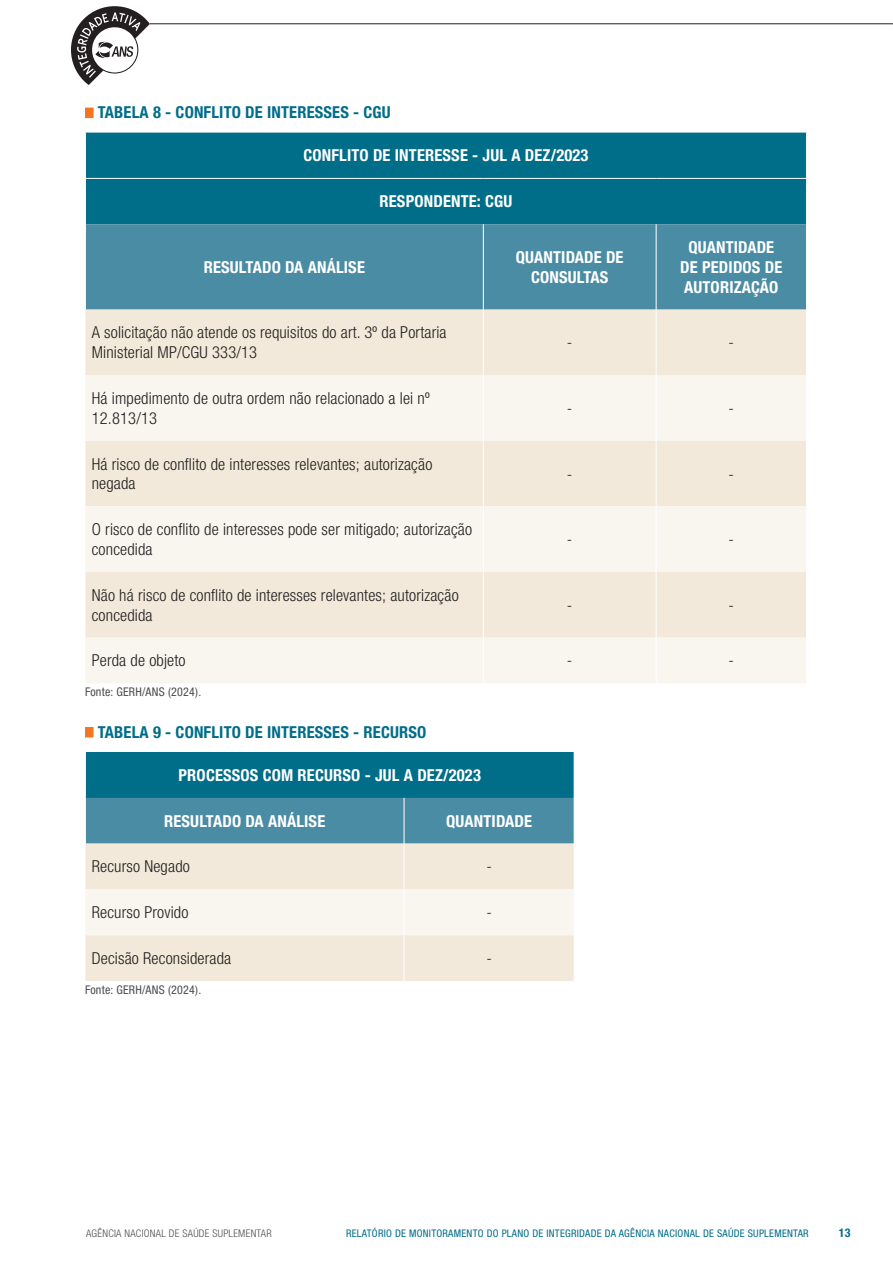
<style>
.page{position:relative;width:893px;height:1263px;background:#fff}
.page>*{position:absolute;margin:0;border:0;box-sizing:border-box;transform-origin:0 0}
.t1{font:300 condensed 16.5px/19.8px "Helvetica Neue LT Std";letter-spacing:.01em;color:#231f20}
.t2{font:700 condensed 16.5px/19.8px "Helvetica Neue LT Std";letter-spacing:.01em;color:#fff;text-align:center}
.t3{font:700 condensed 16.5px "Helvetica Neue LT Std";letter-spacing:.01em;color:#006d89}
.t4{font:condensed 12px "Helvetica Neue LT Std";letter-spacing:.02em;color:#4b4c4d}
.t5{font:700 condensed 12px "Helvetica Neue LT Std";color:#006d89}
.t6{font:condensed 10.5px "Helvetica Neue LT Std";letter-spacing:.025em;color:#006d89}
.t7{font:300 condensed 10.5px "Helvetica Neue LT Std";letter-spacing:.025em;color:#4b4c4d}
</style>
<div class="page">
<svg style="left:71px;top:6px;width:79px;height:79px"></svg>
<hr style="left:150px;top:24px;width:743px;height:1px;background:#231f20">
<div style="left:85px;top:108px;width:9px;height:10px;background:#f47521"></div>
<div style="left:85px;top:727px;width:9px;height:10px;background:#f47521"></div>
<div style="left:86px;top:133px;width:720px;height:91px;background:#006d89"></div>
<div style="left:86px;top:224px;width:720px;height:86px;background:#4a8ca4"></div>
<div style="left:85px;top:310px;width:721px;height:65px;background:#f2e9da"></div>
<svg style="left:85px;top:375px;width:721px;height:308px;fill:#f9f6f0"></svg>
<hr style="left:483px;top:224px;width:1px;height:86px;background:#fff">
<hr style="left:656px;top:224px;width:1px;height:86px;background:#fff">
<hr style="left:483px;top:310px;width:1px;height:65px;background:#fff">
<hr style="left:656px;top:310px;width:1px;height:65px;background:#fff">
<hr style="left:483px;top:375px;width:1px;height:66px;background:#fff">
<hr style="left:656px;top:375px;width:1px;height:66px;background:#fff">
<hr style="left:483px;top:441px;width:1px;height:65px;background:#fff">
<hr style="left:656px;top:441px;width:1px;height:65px;background:#fff">
<hr style="left:483px;top:506px;width:1px;height:66px;background:#fff">
<hr style="left:656px;top:506px;width:1px;height:66px;background:#fff">
<hr style="left:483px;top:572px;width:1px;height:66px;background:#fff">
<hr style="left:656px;top:572px;width:1px;height:66px;background:#fff">
<hr style="left:483px;top:638px;width:1px;height:45px;background:#fff">
<hr style="left:656px;top:638px;width:1px;height:45px;background:#fff">
<hr style="left:85px;top:178px;width:398px;height:1px;background:#fff">
<hr style="left:483px;top:178px;width:173px;height:1px;background:#fff">
<hr style="left:656px;top:178px;width:151px;height:1px;background:#fff">
<div style="left:85px;top:752px;width:489px;height:46px;background:#006d89"></div>
<div style="left:86px;top:798px;width:488px;height:46px;background:#4a8ca4"></div>
<div style="left:85px;top:844px;width:489px;height:137px;background:#f2e9da"></div>
<div style="left:85px;top:889px;width:489px;height:46px;background:#f9f6f0"></div>
<hr style="left:404px;top:798px;width:1px;height:46px;background:#fff">
<hr style="left:404px;top:844px;width:1px;height:45px;background:#fff">
<hr style="left:404px;top:889px;width:1px;height:46px;background:#fff">
<hr style="left:404px;top:935px;width:1px;height:46px;background:#fff">
<hr style="left:85px;top:752px;width:1px;height:46px;background:#fff">
<p class="t3" style="left:98px;top:102px;width:295px">TABELA 8 - CONFLITO DE INTERESSES - CGU</p>
<p class="t2" style="left:303px;top:145px;width:287px">CONFLITO DE INTERESSE - JUL A DEZ/2023</p>
<p class="t2" style="left:379px;top:191px;width:134px">RESPONDENTE: CGU</p>
<p class="t2" style="left:204px;top:257px;width:163px">RESULTADO DA ANÁLISE</p>
<p class="t2" style="left:516px;top:247px;width:109px">QUANTIDADE DE<br>CONSULTAS</p>
<p class="t2" style="left:680px;top:237px;width:104px">QUANTIDADE<br>DE PEDIDOS DE<br>AUTORIZAÇÃO</p>
<p class="t1" style="left:92px;top:323px;width:356px">A solicitação não atende os requisitos do art. 3º da Portaria<br>Ministerial MP/CGU 333/13</p>
<p class="t1" style="left:567px;top:332px;width:7px">-</p>
<p class="t1" style="left:729px;top:332px;width:7px">-</p>
<p class="t1" style="left:92px;top:388px;width:339px">Há impedimento de outra ordem não relacionado a lei nº<br>12.813/13</p>
<p class="t1" style="left:92px;top:454px;width:342px">Há risco de conflito de interesses relevantes; autorização negada</p>
<p class="t1" style="left:92px;top:519px;width:382px">O risco de conflito de interesses pode ser mitigado; autorização concedida</p>
<p class="t1" style="left:92px;top:585px;width:368px">Não há risco de conflito de interesses relevantes; autorização concedida</p>
<p class="t1" style="left:567px;top:398px;width:7px">-</p>
<p class="t1" style="left:729px;top:398px;width:7px">-</p>
<p class="t1" style="left:567px;top:464px;width:7px">-</p>
<p class="t1" style="left:729px;top:464px;width:7px">-</p>
<p class="t1" style="left:567px;top:529px;width:7px">-</p>
<p class="t1" style="left:729px;top:529px;width:7px">-</p>
<p class="t1" style="left:567px;top:595px;width:7px">-</p>
<p class="t1" style="left:729px;top:595px;width:7px">-</p>
<p class="t1" style="left:92px;top:651px;width:95px">Perda de objeto</p>
<p class="t1" style="left:567px;top:651px;width:7px">-</p>
<p class="t1" style="left:729px;top:651px;width:7px">-</p>
<p class="t4" style="left:85px;top:685px;width:118px">Fonte: GERH/ANS (2024).</p>
<p class="t3" style="left:98px;top:722px;width:330px">TABELA 9 - CONFLITO DE INTERESSES - RECURSO</p>
<p class="t2" style="left:179px;top:765px;width:304px">PROCESSOS COM RECURSO - JUL A DEZ/2023</p>
<p class="t2" style="left:164px;top:811px;width:163px">RESULTADO DA ANÁLISE</p>
<p class="t2" style="left:446px;top:811px;width:87px">QUANTIDADE</p>
<p class="t1" style="left:92px;top:856px;width:100px">Recurso Negado</p>
<p class="t1" style="left:486px;top:856px;width:7px">-</p>
<p class="t1" style="left:92px;top:902px;width:98px">Recurso Provido</p>
<p class="t1" style="left:486px;top:902px;width:7px">-</p>
<p class="t1" style="left:92px;top:948px;width:141px">Decisão Reconsiderada</p>
<p class="t1" style="left:486px;top:948px;width:7px">-</p>
<p class="t4" style="left:85px;top:982px;width:118px">Fonte: GERH/ANS (2024).</p>
<p class="t7" style="left:86px;top:1227px;width:187px">AGÊNCIA NACIONAL DE SAÚDE SUPLEMENTAR</p>
<p class="t6" style="left:346px;top:1227px;width:464px">RELATÓRIO DE MONITORAMENTO DO PLANO DE INTEGRIDADE DA AGÊNCIA NACIONAL DE SAÚDE SUPLEMENTAR</p>
<p class="t5" style="left:839px;top:1225px;width:13px">13</p>
</div>
